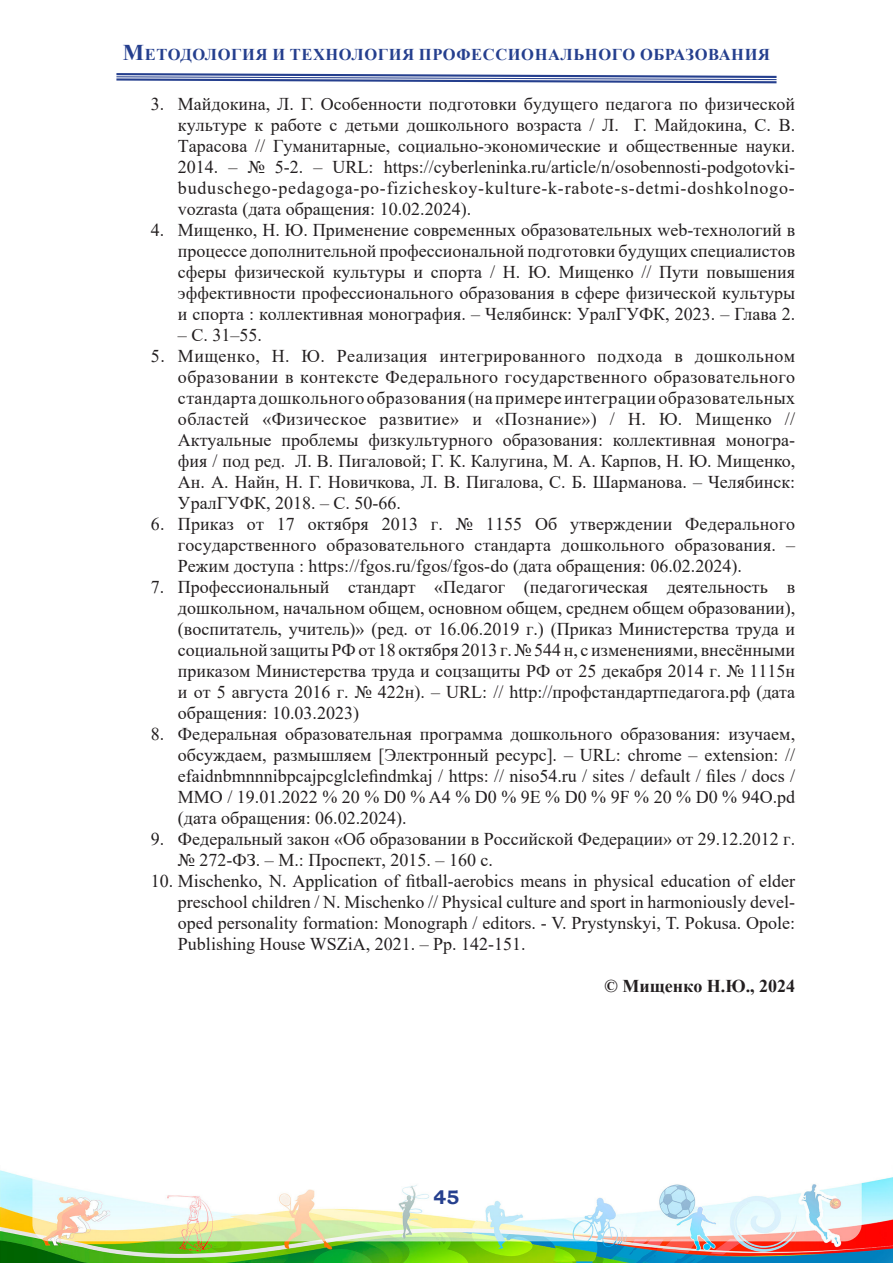
<style>
.page{position:relative;width:893px;height:1263px;background:#fff}
.page>*{position:absolute;margin:0;border:0;box-sizing:border-box;transform-origin:0 0}
.t1{font:700 19.5px "Bookman Old Style";color:#253f8e}
.t2{font:18px/21px "Times New Roman";color:#231f20;text-align:justify}
.t3{font:700 18px "Times New Roman";color:#231f20}
.t4{font:700 16.5px "Times New Roman";letter-spacing:.035em;color:#253f8e}
.s1{font-size:22.5px}
</style>
<div class="page">
<img style="left:0;top:1170px;width:893px;height:93px">
<svg style="left:116px;top:73px;width:661px;height:11px"></svg>
<p class="t4" style="left:123px;top:43px;width:649px"><span class="s1">М</span>ЕТОДОЛОГИЯ И ТЕХНОЛОГИЯ ПРОФЕССИОНАЛЬНОГО ОБРАЗОВАНИЯ</p>
<p class="t2" style="left:178px;top:93px;width:619px;text-indent:-27px">3. Майдокина, Л. Г. Особенности подготовки будущего педагога по физической культуре к работе с детьми дошкольного возраста / Л. Г. Майдокина, С. В.<br>Тарасова // Гуманитарные, социально-экономические и общественные науки.<br>2014. – № 5-2. – URL: https://cyberleninka.ru/article/n/osobennosti-podgotovki&shy;buduschego-pedagoga-po-fizicheskoy-kulture-k-rabote-s-detmi-doshkolnogo&shy;vozrasta (дата обращения: 10.02.2024).</p>
<p class="t2" style="left:178px;top:219px;width:619px;text-indent:-27px">4. Мищенко, Н. Ю. Применение современных образовательных web-технологий в процессе дополнительной профессиональной подготовки будущих специалистов сферы физической культуры и спорта / Н. Ю. Мищенко // Пути повышения эффективности профессионального образования в сфере физической культуры и спорта : коллективная монография. – Челябинск: УралГУФК, 2023. – Глава 2.</p>
<p class="t2" style="left:178px;top:324px;width:86px">– С. 31–55.</p>
<p class="t2" style="left:178px;top:345px;width:619px;text-indent:-27px">5. Мищенко, Н. Ю. Реализация интегрированного подхода в дошкольном образовании в контексте Федерального государственного образовательного стандарта дошкольного образования (на примере интеграции образовательных областей «Физическое развитие» и «Познание») / Н. Ю. Мищенко // Актуальные проблемы физкультурного образования: коллективная моногра&shy;фия / под ред. Л. В. Пигаловой; Г. К. Калугина, М. А. Карпов, Н. Ю. Мищенко, Ан. А. Найн, Н. Г. Новичкова, Л. В. Пигалова, С. Б. Шарманова. – Челябинск:<br>УралГУФК, 2018. – С. 50-66.</p>
<p class="t2" style="left:178px;top:513px;width:619px;text-indent:-27px">6. Приказ от 17 октября 2013 г. № 1155 Об утверждении Федерального государственного образовательного стандарта дошкольного образования. – Режим доступа : https://fgos.ru/fgos/fgos-do (дата обращения: 06.02.2024).</p>
<p class="t2" style="left:178px;top:576px;width:619px;text-indent:-27px">7. Профессиональный стандарт «Педагог (педагогическая деятельность в дошкольном, начальном общем, основном общем, среднем общем образовании), (воспитатель, учитель)» (ред. от 16.06.2019 г.) (Приказ Министерства труда и социальной защиты РФ от 18 октября 2013 г. № 544 н, с изменениями, внесёнными приказом Министерства труда и соцзащиты РФ от 25 декабря 2014 г. № 1115н и от 5 августа 2016 г. № 422н). – URL: // http://профстандартпедагога.рф (дата обращения: 10.03.2023)</p>
<p class="t2" style="left:178px;top:723px;width:619px;text-indent:-27px">8. Федеральная образовательная программа дошкольного образования: изучаем, обсуждаем, размышляем [Электронный ресурс]. – URL: chrome – extension: // efaidnbmnnnibpcajpcglclefindmkaj / https: // niso54.ru / sites / default / files / docs / MMO / 19.01.2022 % 20 % D0 % A4 % D0 % 9E % D0 % 9F % 20 % D0 % 94O.pd (дата обращения: 06.02.2024).</p>
<p class="t2" style="left:178px;top:828px;width:619px;text-indent:-27px">9. Федеральный закон «Об образовании в Российской Федерации» от 29.12.2012 г. № 272-ФЗ. – М.: Проспект, 2015. – 160 с.</p>
<p class="t2" style="left:178px;top:870px;width:619px;text-indent:-27px">10. Mischenko, N. Application of fitball-aerobics means in physical education of elder preschool children / N. Mischenko // Physical culture and sport in harmoniously devel&shy;oped personality formation: Monograph / editors. - V. Prystynskyi, T. Pokusa. Opole:<br>Publishing House WSZiA, 2021. – Pp. 142-151.</p>
<p class="t3" style="left:604px;top:973px;width:192px">© Мищенко Н.Ю., 2024</p>
<p class="t1" style="left:434px;top:1183px;width:27px">45</p>
</div>
